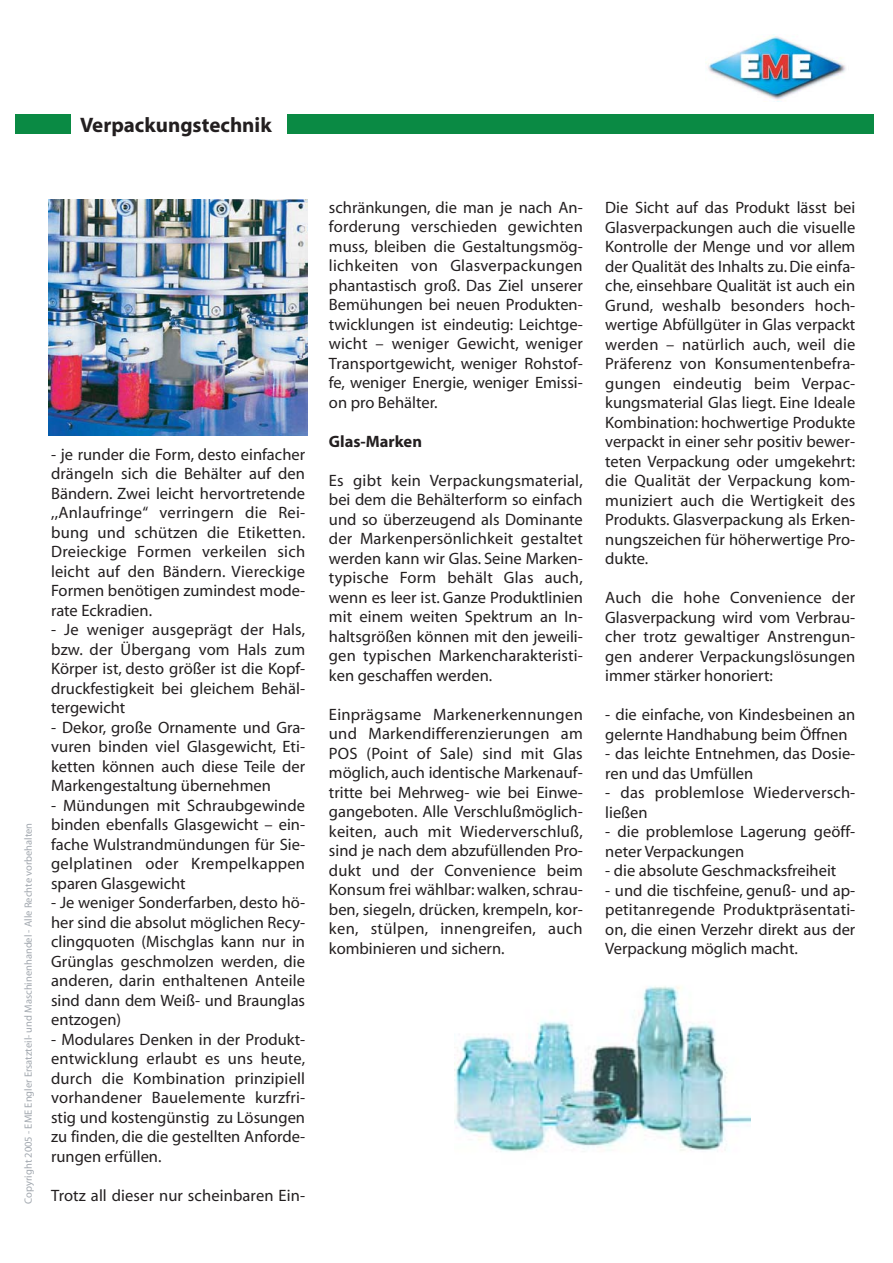
<style>
.page{position:relative;width:893px;height:1263px;background:#fff}
.page>*{position:absolute;margin:0;border:0;box-sizing:border-box;transform-origin:0 0}
.t1{font:700 21px "Myriad";color:#231f20}
.t2{font:16.5px/19.5px "Myriad";color:#231f20;text-align:justify}
.t3{font:700 16.5px "Myriad";color:#231f20}
.t4{font:10.5px "Myriad";color:#a2a8af}
</style>
<div class="page">
<div style="left:16px;top:114px;width:55px;height:19px;background:#0a8a44"></div>
<div style="left:287px;top:114px;width:587px;height:19px;background:#0a8a44"></div>
<img style="left:708px;top:34px;width:138px;height:66px">
<img style="left:49px;top:200px;width:258px;height:236px">
<img style="left:455px;top:986px;width:295px;height:166px">
<p class="t1" style="left:80px;top:117px;width:193px">Verpackungstechnik</p>
<p class="t4" style="left:24px;top:1204px;width:382px;rotate:-90deg">Copyright 2005 - EME Engler Ersatzteil- und Maschinenhandel - Alle Rechte vorbehalten</p>
<p class="t2" style="left:51px;top:446px;width:256px">- je runder die Form, desto einfacher drängeln sich die Behälter auf den Bändern. Zwei leicht hervortretende ,,Anlaufringe“ verringern die Rei&shy;bung und schützen die Etiketten.<br>Dreieckige Formen verkeilen sich leicht auf den Bändern. Viereckige Formen benötigen zumindest mode&shy;rate Eckradien.</p>
<p class="t2" style="left:51px;top:621px;width:256px">- Je weniger ausgeprägt der Hals, bzw. der Übergang vom Hals zum Körper ist, desto größer ist die Kopf&shy;druckfestigkeit bei gleichem Behäl&shy;tergewicht</p>
<p class="t2" style="left:51px;top:719px;width:256px">- Dekor, große Ornamente und Gra&shy;vuren binden viel Glasgewicht, Eti&shy;ketten können auch diese Teile der Markengestaltung übernehmen</p>
<p class="t2" style="left:51px;top:797px;width:256px">- Mündungen mit Schraubgewinde binden ebenfalls Glasgewicht – ein&shy;fache Wulstrandmündungen für Sie&shy;gelplatinen oder Krempelkappen sparen Glasgewicht</p>
<p class="t2" style="left:51px;top:894px;width:256px">- Je weniger Sonderfarben, desto hö&shy;her sind die absolut möglichen Recy&shy;clingquoten (Mischglas kann nur in Grünglas geschmolzen werden, die anderen, darin enthaltenen Anteile sind dann dem Weiß- und Braunglas entzogen)</p>
<p class="t2" style="left:51px;top:1031px;width:256px">- Modulares Denken in der Produkt&shy;entwicklung erlaubt es uns heute, durch die Kombination prinzipiell vorhandener Bauelemente kurzfri&shy;stig und kostengünstig zu Lösungen zu finden, die die gestellten Anforde&shy;rungen erfüllen.</p>
<p class="t2" style="left:51px;top:1187px;width:256px">Trotz all dieser nur scheinbaren Ein-</p>
<p class="t2" style="left:329px;top:199px;width:255px">schränkungen, die man je nach An&shy;forderung verschieden gewichten muss, bleiben die Gestaltungsmög&shy;lichkeiten von Glasverpackungen phantastisch groß. Das Ziel unserer Bemühungen bei neuen Produkten&shy;twicklungen ist eindeutig: Leichtge&shy;wicht – weniger Gewicht, weniger Transportgewicht, weniger Rohstof&shy;fe, weniger Energie, weniger Emissi&shy;on pro Behälter.</p>
<p class="t3" style="left:329px;top:435px;width:95px">Glas-Marken</p>
<p class="t2" style="left:329px;top:472px;width:255px">Es gibt kein Verpackungsmaterial, bei dem die Behälterform so einfach und so überzeugend als Dominante der Markenpersönlichkeit gestaltet werden kann wir Glas. Seine Marken&shy;typische Form behält Glas auch, wenn es leer ist. Ganze Produktlinien mit einem weiten Spektrum an In&shy;haltsgrößen können mit den jeweili&shy;gen typischen Markencharakteristi&shy;ken geschaffen werden.</p>
<p class="t2" style="left:329px;top:706px;width:255px">Einprägsame Markenerkennungen und Markendifferenzierungen am POS (Point of Sale) sind mit Glas möglich, auch identische Markenauf&shy;tritte bei Mehrweg- wie bei Einwe&shy;gangeboten. Alle Verschlußmöglich&shy;keiten, auch mit Wiederverschluß, sind je nach dem abzufüllenden Pro&shy;dukt und der Convenience beim Konsum frei wählbar: walken, schrau&shy;ben, siegeln, drücken, krempeln, kor&shy;ken, stülpen, innengreifen, auch kombinieren und sichern.</p>
<p class="t2" style="left:605px;top:199px;width:252px">Die Sicht auf das Produkt lässt bei Glasverpackungen auch die visuelle Kontrolle der Menge und vor allem der Qualität des Inhalts zu. Die einfa&shy;che, einsehbare Qualität ist auch ein Grund, weshalb besonders hoch&shy;wertige Abfüllgüter in Glas verpackt werden – natürlich auch, weil die Präferenz von Konsumentenbefra&shy;gungen eindeutig beim Verpac&shy;kungsmaterial Glas liegt. Eine Ideale Kombination: hochwertige Produkte verpackt in einer sehr positiv bewer&shy;teten Verpackung oder umgekehrt: die Qualität der Verpackung kom&shy;muniziert auch die Wertigkeit des Produkts. Glasverpackung als Erken&shy;nungszeichen für höherwertige Pro&shy;dukte.</p>
<p class="t2" style="left:605px;top:589px;width:252px">Auch die hohe Convenience der Glasverpackung wird vom Verbrau&shy;cher trotz gewaltiger Anstrengun&shy;gen anderer Verpackungslösungen immer stärker honoriert:</p>
<p class="t2" style="left:605px;top:706px;width:252px">- die einfache, von Kindesbeinen an gelernte Handhabung beim Öffnen</p>
<p class="t2" style="left:605px;top:745px;width:252px">- das leichte Entnehmen, das Dosie&shy;ren und das Umfüllen</p>
<p class="t2" style="left:605px;top:784px;width:252px">- das problemlose Wiederversch&shy;ließen</p>
<p class="t2" style="left:605px;top:823px;width:252px">- die problemlose Lagerung geöff&shy;neter Verpackungen</p>
<p class="t2" style="left:605px;top:862px;width:233px">- die absolute Geschmacksfreiheit</p>
<p class="t2" style="left:605px;top:882px;width:252px">- und die tischfeine, genuß- und ap&shy;petitanregende Produktpräsentati&shy;on, die einen Verzehr direkt aus der Verpackung möglich macht.</p>
</div>
